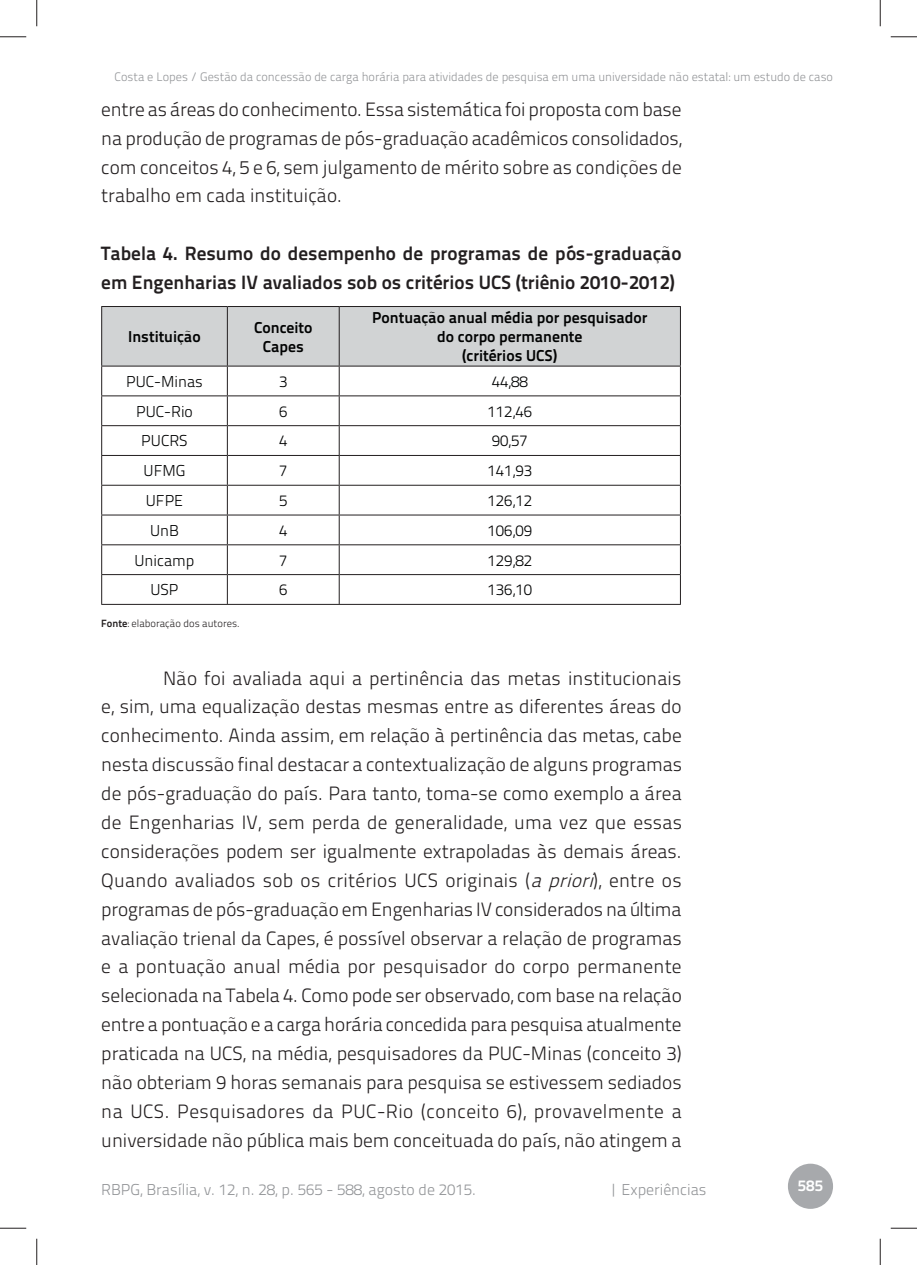
<style>
.page{position:relative;width:917px;height:1265px;background:#fff}
.page>*{position:absolute;margin:0;border:0;box-sizing:border-box;transform-origin:0 0}
.t1{font:19.25px/28.9px "Titillium Text 14 L 250 wt";color:#231f20;text-align:justify}
.t2{font:19.25px/28.9px "Titillium Text 14 L 800 wt";color:#231f20}
.t3{font:15.75px "Titillium Text 14 L 250 wt";color:#010202}
.t4{font:15.75px/18.9px "Titillium Text 14 L 800 wt";color:#010202;text-align:center}
.t5{font:15.75px "Titillium Text 14 L 250 wt";color:#939598}
.t6{font:15.75px "Titillium Text 14 L 800 wt";color:#fff}
.t7{font:12.25px "Titillium Text 14 L 250 wt";color:#939598}
.t8{font:10.5px "Titillium Text 14 L 250 wt";color:#231f20}
.s1{font-family:"Titillium Text 14 L 800 wt"}
.s2{font-style:italic}
</style>
<div class="page">
<div style="left:788px;top:1163px;width:45px;height:45px;background:#a7a9ac;border-radius:50%"></div>
<svg style="left:101px;top:306px;width:580px;height:297px"></svg>
<hr style="left:101px;top:603px;width:580px;height:1px;background:#231f20">
<svg style="left:0;top:36px;width:26px;height:1px"></svg>
<svg style="left:891px;top:36px;width:26px;height:1px"></svg>
<svg style="left:0;top:1227px;width:26px;height:1px"></svg>
<svg style="left:891px;top:1227px;width:26px;height:1px"></svg>
<svg style="left:36px;top:0;width:1px;height:26px"></svg>
<svg style="left:36px;top:1238px;width:1px;height:26px"></svg>
<svg style="left:880px;top:0;width:1px;height:26px"></svg>
<svg style="left:880px;top:1238px;width:1px;height:26px"></svg>
<p class="t7" style="left:115px;top:72px;width:720px">Costa e Lopes / Gestão da concessão de carga horária para atividades de pesquisa em uma universidade não estatal: um estudo de caso</p>
<p class="t1" style="left:101px;top:97px;width:582px">entre as áreas do conhecimento. Essa sistemática foi proposta com base na produção de programas de pós-graduação acadêmicos consolidados, com conceitos 4, 5 e 6, sem julgamento de mérito sobre as condições de trabalho em cada instituição.</p>
<p class="t2" style="left:101px;top:241px;width:582px">Tabela 4. Resumo do desempenho de programas de pós-graduação em Engenharias IV avaliados sob os critérios UCS (triênio 2010-2012)</p>
<p class="t4" style="left:128px;top:329px;width:74px">Instituição</p>
<p class="t4" style="left:254px;top:319px;width:60px">Conceito<br>Capes</p>
<p class="t4" style="left:372px;top:310px;width:277px">Pontuação anual média por pesquisador do corpo permanente<br>(critérios UCS)</p>
<p class="t3" style="left:126px;top:375px;width:78px">PUC-Minas</p>
<p class="t3" style="left:279px;top:375px;width:10px">3</p>
<p class="t3" style="left:492px;top:375px;width:38px">44,88</p>
<p class="t3" style="left:136px;top:405px;width:58px">PUC-Rio</p>
<p class="t3" style="left:279px;top:405px;width:10px">6</p>
<p class="t3" style="left:488px;top:405px;width:46px">112,46</p>
<p class="t3" style="left:141px;top:435px;width:48px">PUCRS</p>
<p class="t3" style="left:279px;top:435px;width:10px">4</p>
<p class="t3" style="left:492px;top:435px;width:38px">90,57</p>
<p class="t3" style="left:144px;top:465px;width:43px">UFMG</p>
<p class="t3" style="left:279px;top:465px;width:10px">7</p>
<p class="t3" style="left:488px;top:465px;width:46px">141,93</p>
<p class="t3" style="left:146px;top:494px;width:39px">UFPE</p>
<p class="t3" style="left:279px;top:494px;width:10px">5</p>
<p class="t3" style="left:488px;top:494px;width:46px">126,12</p>
<p class="t3" style="left:150px;top:524px;width:30px">UnB</p>
<p class="t3" style="left:279px;top:524px;width:10px">4</p>
<p class="t3" style="left:488px;top:524px;width:46px">106,09</p>
<p class="t3" style="left:135px;top:554px;width:61px">Unicamp</p>
<p class="t3" style="left:279px;top:554px;width:10px">7</p>
<p class="t3" style="left:488px;top:554px;width:46px">129,82</p>
<p class="t3" style="left:150px;top:584px;width:30px">USP</p>
<p class="t3" style="left:279px;top:584px;width:10px">6</p>
<p class="t3" style="left:488px;top:584px;width:46px">136,10</p>
<p class="t8" style="left:101px;top:619px;width:140px"><span class="s1">Fonte</span>: elaboração dos autores.</p>
<p class="t1" style="left:101px;top:665px;width:582px;text-indent:62px">Não foi avaliada aqui a pertinência das metas institucionais e, sim, uma equalização destas mesmas entre as diferentes áreas do conhecimento. Ainda assim, em relação à pertinência das metas, cabe nesta discussão final destacar a contextualização de alguns programas de pós-graduação do país. Para tanto, toma-se como exemplo a área de Engenharias IV, sem perda de generalidade, uma vez que essas considerações podem ser igualmente extrapoladas às demais áreas.<br>Quando avaliados sob os critérios UCS originais (<span class="s2">a priori</span>), entre os programas de pós-graduação em Engenharias IV considerados na última avaliação trienal da Capes, é possível observar a relação de programas e a pontuação anual média por pesquisador do corpo permanente selecionada na Tabela 4. Como pode ser observado, com base na relação entre a pontuação e a carga horária concedida para pesquisa atualmente praticada na UCS, na média, pesquisadores da PUC-Minas (conceito 3) não obteriam 9 horas semanais para pesquisa se estivessem sediados na UCS. Pesquisadores da PUC-Rio (conceito 6), provavelmente a universidade não pública mais bem conceituada do país, não atingem a</p>
<p class="t5" style="left:101px;top:1183px;width:376px">RBPG, Brasília, v. 12, n. 28, p. 565 - 588, agosto de 2015.</p>
<p class="t5" style="left:609px;top:1183px;width:99px">| Experiências</p>
<p class="t6" style="left:798px;top:1179px;width:27px">585</p>
</div>
